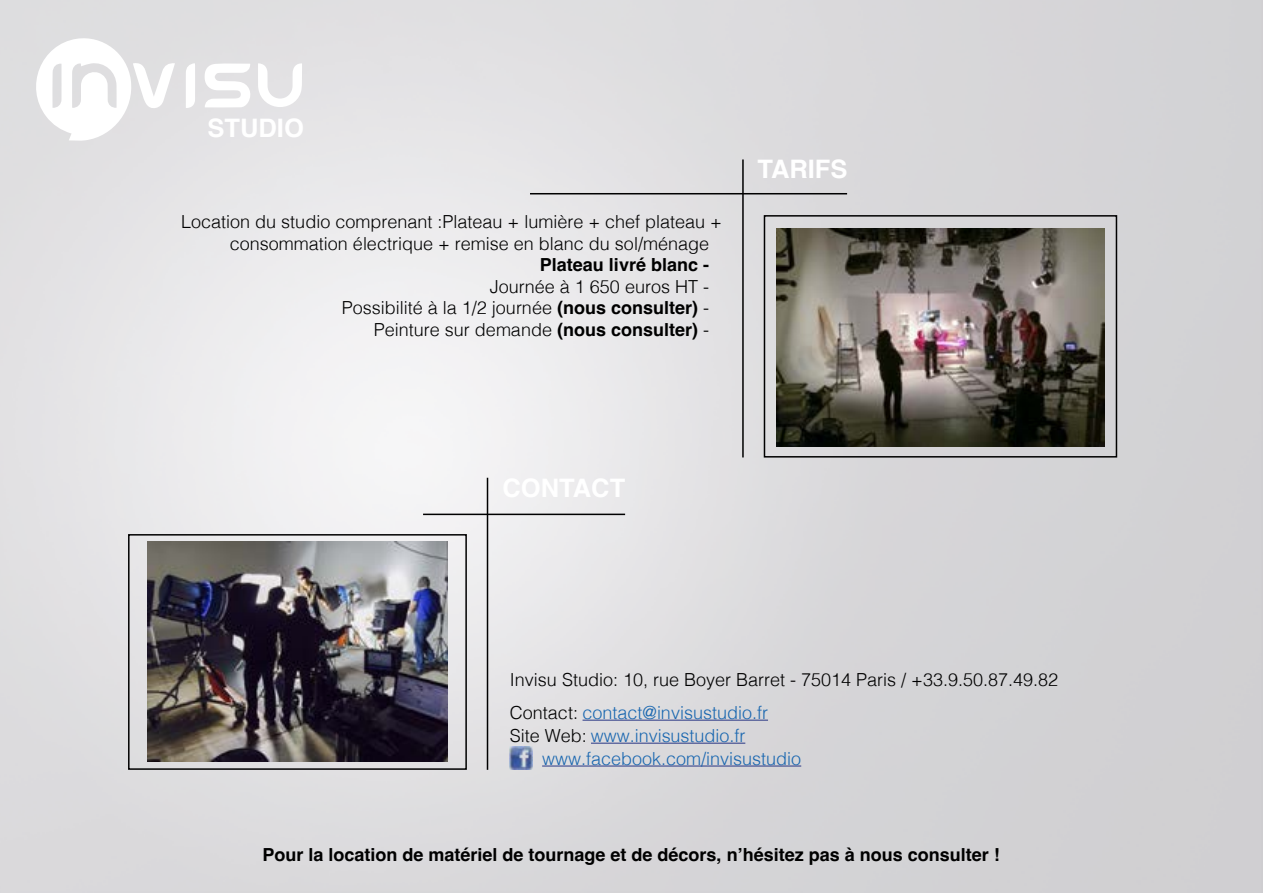
<style>
.page{position:relative;width:1263px;height:893px;background:#fff}
.page>*{position:absolute;margin:0;border:0;box-sizing:border-box;transform-origin:0 0}
.t1{font:700 25.5px "Helvetica";color:#fff}
.t2{font:300 18px/21.6px "Helvetica";color:#000}
.t3{font:700 18px "Helvetica";color:#000}
.t4{font:300 18px/22.8px "Helvetica";color:#1a67b0}
.s1{font-weight:700}
.s2{color:#000}
</style>
<div class="page">
<img style="left:0;top:0;width:1263px;height:893px">
<img style="left:147px;top:541px;width:300px;height:221px">
<div style="left:128px;top:534px;width:339px;height:236px;border:2px solid #000"></div>
<div style="left:764px;top:215px;width:353px;height:243px;border:2px solid #000"></div>
<hr style="left:423px;top:514px;width:202px;height:1px;background:#000">
<hr style="left:530px;top:193px;width:317px;height:1px;background:#000">
<hr style="left:487px;top:478px;width:1px;height:292px;background:#000">
<hr style="left:742px;top:159px;width:2px;height:298px;background:#000">
<img style="left:777px;top:228px;width:327px;height:218px">
<hr style="left:591px;top:743px;width:154px;height:1px;background:#283583">
<hr style="left:542px;top:766px;width:259px;height:1px;background:#283583">
<svg style="left:204px;top:63px;width:98px;height:45px"></svg>
<svg style="left:24px;top:35px;width:151px;height:106px"></svg>
<svg style="left:186px;top:63px;width:9px;height:45px"></svg>
<img style="left:510px;top:747px;width:23px;height:23px">
<hr style="left:582px;top:720px;width:186px;height:1px;background:#283583">
<h1 class="t1" style="left:208px;top:112px;width:98px">STUDIO</h1>
<p class="t2" style="left:230px;top:210px;width:494px;text-indent:-49px">Location du studio comprenant :Plateau + lumière + chef plateau + consommation électrique + remise en blanc du sol/ménage</p>
<p class="t3" style="left:540px;top:254px;width:171px">Plateau livré blanc -</p>
<p class="t2" style="left:342px;top:274px;width:369px;text-align:right">Journée à 1 650 euros HT -<br>Possibilité à la 1/2 journée <span class="s1">(nous consulter)</span> -<br>Peinture sur demande <span class="s1">(nous consulter)</span> -</p>
<h1 class="t1" style="left:757px;top:153px;width:92px">TARIFS</h1>
<p class="t2" style="left:510px;top:667px;width:550px">Invisu Studio: 10, rue Boyer Barret - 75014 Paris / +33.9.50.87.49.82</p>
<p class="t4" style="left:510px;top:700px;width:260px"><span class="s2">Contact:</span> contact@invisustudio.fr</p>
<p class="t4" style="left:542px;top:723px;width:261px;text-indent:-32px"><span class="s2">Site Web:</span> www.invisustudio.fr www.facebook.com/invisustudio</p>
<p class="t3" style="left:262px;top:843px;width:739px">Pour la location de matériel de tournage et de décors, n’hésitez pas à nous consulter !</p>
</div>
